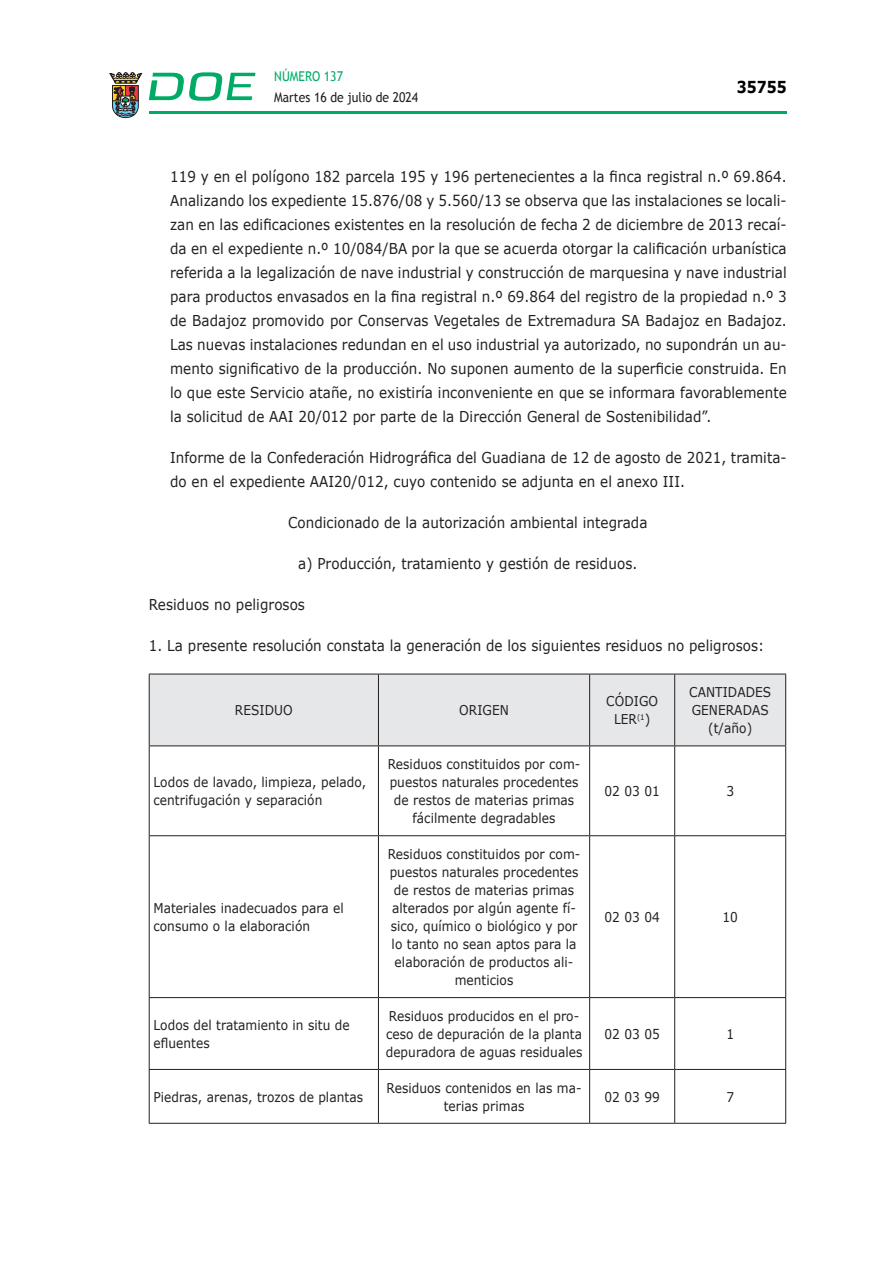
<style>
.page{position:relative;width:893px;height:1263px;background:#fff}
.page>*{position:absolute;margin:0;border:0;box-sizing:border-box;transform-origin:0 0}
.t1{font:700 16.5px "Verdana";color:#000;scale:.85 1}
.CUERPO_DE_TEXTO{font:15px/24px "Verdana";letter-spacing:.005em;color:#231f20;text-align:justify;scale:.9 1}
.CUERPO_DE_TEXTO-2{font:13.5px/18px "Verdana";letter-spacing:.005em;color:#231f20;scale:.9 1}
.TABLATITULO{font:13.5px/18px "Verdana";letter-spacing:.005em;color:#231f20;text-align:center;scale:.9 1}
.t2{font:13.5px "Trebuchet MS";color:#231f20;scale:.9 1}
.t3{font:13.5px "Trebuchet MS";color:#00ab67;scale:.9 1}
</style>
<div class="page">
<hr style="left:149px;top:111px;width:638px;height:3px;background:#00ab66">
<svg style="left:109px;top:72px;width:33px;height:46px"></svg>
<svg style="left:149px;top:72px;width:106px;height:29px"></svg>
<div style="left:150px;top:675px;width:635px;height:70px;background:#e6e7e9"></div>
<hr style="left:149px;top:746px;width:1px;height:89px;background:#231f20">
<hr style="left:378px;top:746px;width:1px;height:89px;background:#231f20">
<hr style="left:589px;top:746px;width:1px;height:89px;background:#231f20">
<hr style="left:674px;top:746px;width:1px;height:89px;background:#231f20">
<hr style="left:785px;top:746px;width:1px;height:89px;background:#231f20">
<hr style="left:149px;top:835px;width:229px;height:1px;background:#231f20">
<hr style="left:149px;top:836px;width:1px;height:161px;background:#231f20">
<hr style="left:378px;top:835px;width:212px;height:1px;background:#231f20">
<hr style="left:378px;top:836px;width:1px;height:161px;background:#231f20">
<hr style="left:590px;top:835px;width:85px;height:1px;background:#231f20">
<hr style="left:589px;top:836px;width:1px;height:161px;background:#231f20">
<hr style="left:675px;top:835px;width:111px;height:1px;background:#231f20">
<hr style="left:674px;top:836px;width:1px;height:161px;background:#231f20">
<hr style="left:785px;top:836px;width:1px;height:161px;background:#231f20">
<hr style="left:149px;top:997px;width:229px;height:1px;background:#231f20">
<hr style="left:149px;top:998px;width:1px;height:71px;background:#231f20">
<hr style="left:378px;top:997px;width:212px;height:1px;background:#231f20">
<hr style="left:378px;top:998px;width:1px;height:71px;background:#231f20">
<hr style="left:590px;top:997px;width:85px;height:1px;background:#231f20">
<hr style="left:589px;top:998px;width:1px;height:71px;background:#231f20">
<hr style="left:675px;top:997px;width:111px;height:1px;background:#231f20">
<hr style="left:674px;top:998px;width:1px;height:71px;background:#231f20">
<hr style="left:785px;top:998px;width:1px;height:71px;background:#231f20">
<hr style="left:149px;top:1069px;width:229px;height:1px;background:#231f20">
<hr style="left:149px;top:1070px;width:1px;height:53px;background:#231f20">
<hr style="left:378px;top:1069px;width:212px;height:1px;background:#231f20">
<hr style="left:378px;top:1070px;width:1px;height:53px;background:#231f20">
<hr style="left:590px;top:1069px;width:85px;height:1px;background:#231f20">
<hr style="left:589px;top:1070px;width:1px;height:53px;background:#231f20">
<hr style="left:675px;top:1069px;width:111px;height:1px;background:#231f20">
<hr style="left:674px;top:1070px;width:1px;height:53px;background:#231f20">
<hr style="left:785px;top:1070px;width:1px;height:53px;background:#231f20">
<hr style="left:149px;top:674px;width:229px;height:1px;background:#231f20">
<hr style="left:149px;top:674px;width:1px;height:71px;background:#231f20">
<hr style="left:378px;top:674px;width:212px;height:1px;background:#231f20">
<hr style="left:378px;top:674px;width:1px;height:71px;background:#231f20">
<hr style="left:590px;top:674px;width:85px;height:1px;background:#231f20">
<hr style="left:589px;top:674px;width:1px;height:71px;background:#231f20">
<hr style="left:675px;top:674px;width:111px;height:1px;background:#231f20">
<hr style="left:674px;top:674px;width:1px;height:71px;background:#231f20">
<hr style="left:785px;top:674px;width:1px;height:71px;background:#231f20">
<hr style="left:149px;top:745px;width:229px;height:1px;background:#231f20">
<hr style="left:378px;top:745px;width:212px;height:1px;background:#231f20">
<hr style="left:590px;top:745px;width:85px;height:1px;background:#231f20">
<hr style="left:675px;top:745px;width:111px;height:1px;background:#231f20">
<hr style="left:149px;top:1123px;width:229px;height:1px;background:#231f20">
<hr style="left:378px;top:1123px;width:212px;height:1px;background:#231f20">
<hr style="left:590px;top:1123px;width:85px;height:1px;background:#231f20">
<hr style="left:675px;top:1123px;width:111px;height:1px;background:#231f20">
<p class="t3" style="left:274px;top:68px;width:78px">NÚMERO 137</p>
<p class="t2" style="left:274px;top:89px;width:162px">Martes 16 de julio de 2024</p>
<p class="t1" style="left:737px;top:76px;width:60px">35755</p>
<p class="CUERPO_DE_TEXTO" style="left:170px;top:164px;width:687px">119 y en el polígono 182 parcela 195 y 196 pertenecientes a la finca registral n.º 69.864.<br>Analizando los expediente 15.876/08 y 5.560/13 se observa que las instalaciones se locali&shy;zan en las edificaciones existentes en la resolución de fecha 2 de diciembre de 2013 recaí&shy;da en el expediente n.º 10/084/BA por la que se acuerda otorgar la calificación urbanística referida a la legalización de nave industrial y construcción de marquesina y nave industrial para productos envasados en la fina registral n.º 69.864 del registro de la propiedad n.º 3 de Badajoz promovido por Conservas Vegetales de Extremadura SA Badajoz en Badajoz.<br>Las nuevas instalaciones redundan en el uso industrial ya autorizado, no supondrán un au&shy;mento significativo de la producción. No suponen aumento de la superficie construida. En lo que este Servicio atañe, no existiría inconveniente en que se informara favorablemente la solicitud de AAI 20/012 por parte de la Dirección General de Sostenibilidad”.</p>
<p class="CUERPO_DE_TEXTO" style="left:170px;top:445px;width:687px">Informe de la Confederación Hidrográfica del Guadiana de 12 de agosto de 2021, tramita&shy;do en el expediente AAI20/012, cuyo contenido se adjunta en el anexo III.</p>
<p class="CUERPO_DE_TEXTO" style="left:288px;top:510px;width:401px">Condicionado de la autorización ambiental integrada</p>
<p class="CUERPO_DE_TEXTO" style="left:298px;top:551px;width:378px">a) Producción, tratamiento y gestión de residuos.</p>
<p class="CUERPO_DE_TEXTO" style="left:149px;top:592px;width:175px">Residuos no peligrosos</p>
<p class="CUERPO_DE_TEXTO" style="left:149px;top:633px;width:685px">1. La presente resolución constata la generación de los siguientes residuos no peligrosos:</p>
<p class="TABLATITULO" style="left:235px;top:701px;width:66px">RESIDUO</p>
<p class="TABLATITULO" style="left:459px;top:701px;width:57px">ORIGEN</p>
<p class="CUERPO_DE_TEXTO-2" style="left:153px;top:773px;width:238px">Lodos de lavado, limpieza, pelado, centrifugación y separación</p>
<p class="CUERPO_DE_TEXTO-2" style="left:153px;top:899px;width:213px">Materiales inadecuados para el consumo o la elaboración</p>
<p class="CUERPO_DE_TEXTO-2" style="left:388px;top:755px;width:216px;text-align:center">Residuos constituidos por com&shy;puestos naturales procedentes de restos de materias primas fácilmente degradables</p>
<p class="CUERPO_DE_TEXTO-2" style="left:388px;top:845px;width:216px;text-align:center">Residuos constituidos por com&shy;puestos naturales procedentes de restos de materias primas alterados por algún agente fí&shy;sico, químico o biológico y por lo tanto no sean aptos para la elaboración de productos ali&shy;menticios</p>
<p class="CUERPO_DE_TEXTO-2" style="left:153px;top:1016px;width:219px">Lodos del tratamiento in situ de efluentes</p>
<p class="CUERPO_DE_TEXTO-2" style="left:386px;top:1007px;width:220px">Residuos producidos en el pro&shy;ceso de depuración de la planta depuradora de aguas residuales</p>
<p class="TABLATITULO" style="left:606px;top:692px;width:59px">CÓDIGO<br>LER<sup>(1</sup>)</p>
<p class="TABLATITULO" style="left:689px;top:683px;width:93px">CANTIDADES<br>GENERADAS (t/año)</p>
<p class="CUERPO_DE_TEXTO-2" style="left:604px;top:782px;width:63px">02 03 01</p>
<p class="CUERPO_DE_TEXTO-2" style="left:726px;top:782px;width:10px">3</p>
<p class="CUERPO_DE_TEXTO-2" style="left:604px;top:908px;width:63px">02 03 04</p>
<p class="CUERPO_DE_TEXTO-2" style="left:722px;top:908px;width:19px">10</p>
<p class="CUERPO_DE_TEXTO-2" style="left:604px;top:1025px;width:63px">02 03 05</p>
<p class="CUERPO_DE_TEXTO-2" style="left:726px;top:1025px;width:10px">1</p>
<p class="CUERPO_DE_TEXTO-2" style="left:153px;top:1088px;width:234px">Piedras, arenas, trozos de plantas</p>
<p class="CUERPO_DE_TEXTO-2" style="left:386px;top:1079px;width:218px;text-align:center">Residuos contenidos en las ma&shy;terias primas</p>
<p class="CUERPO_DE_TEXTO-2" style="left:604px;top:1088px;width:63px">02 03 99</p>
<p class="CUERPO_DE_TEXTO-2" style="left:726px;top:1088px;width:10px">7</p>
</div>
